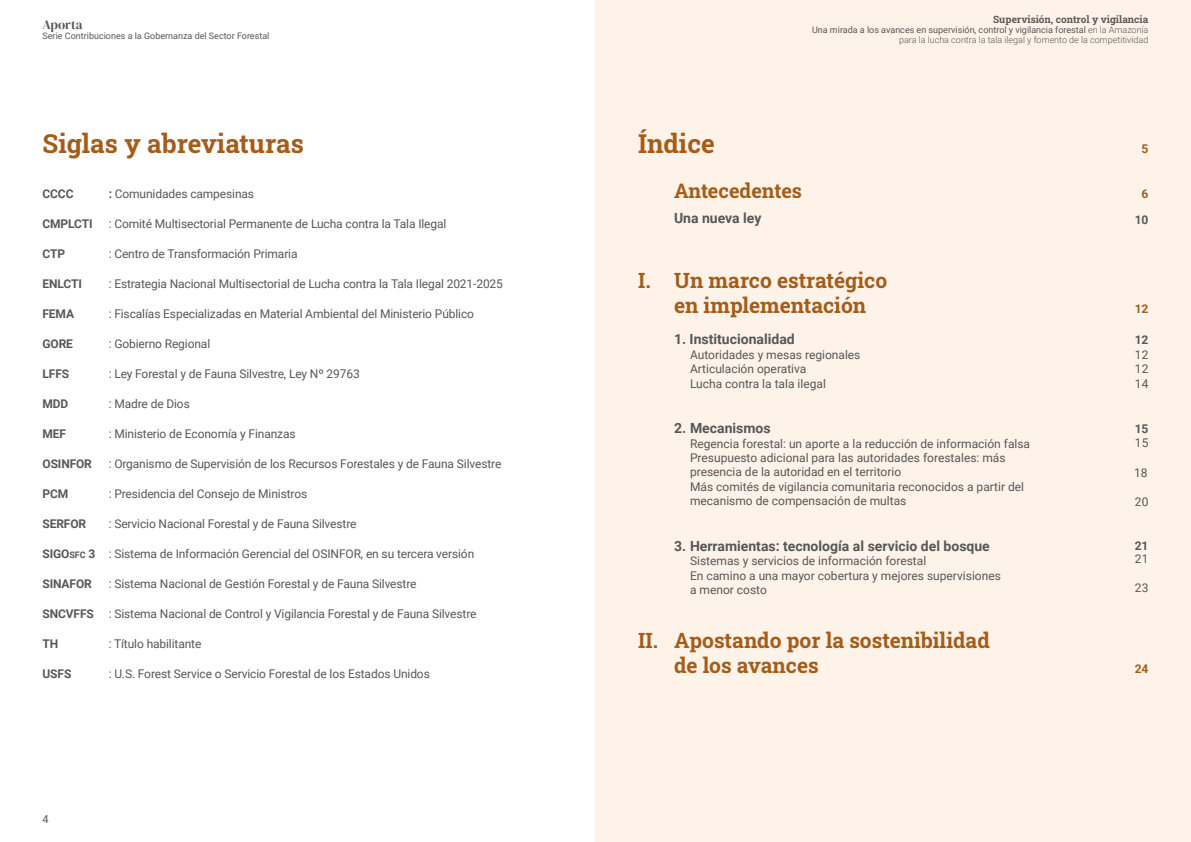
<style>
.page{position:relative;width:1191px;height:842px;background:#fff}
.page>*{position:absolute;margin:0;border:0;box-sizing:border-box;transform-origin:0 0}
.t1{font:700 26px "Roboto Slab";color:#a55c19}
.t2{font:700 21px/25.2px "Roboto Slab";color:#a55c19}
.t3{font:700 20px "Roboto Slab";color:#a55c19}
.t4{font:700 14px "Roboto";color:#575756}
.t5{font:13px "DM Serif Display";color:#575756}
.t6{font:12px/14.4px "Roboto";letter-spacing:-.01em;color:#575756}
.t7{font:700 12px "Roboto";letter-spacing:-.01em;color:#575756}
.t8{font:700 12px "Roboto";color:#a55c19}
.t9{font:11px "Roboto";color:#575756}
.t10{font:700 10px "Roboto Slab";color:#575756}
.t11{font:300 9px/10px "Roboto";color:#575756;text-align:right}
.t12{font:9px "Roboto";color:#575756}
.s1{font-size:9px}
.s2{font-weight:700}
.s3{font-weight:400}
</style>
<div class="page">
<div style="left:595px;top:0;width:596px;height:842px;background:#fdf3e9"></div>
<p class="t5" style="left:43px;top:17px;width:42px">Aporta</p>
<p class="t12" style="left:43px;top:29px;width:228px">Serie Contribuciones a la Gobernanza del Sector Forestal</p>
<h1 class="t1" style="left:43px;top:126px;width:263px">Siglas y abreviaturas</h1>
<p class="t7" style="left:43px;top:186px;width:33px">CCCC</p>
<p class="t7" style="left:43px;top:216px;width:52px">CMPLCTI</p>
<p class="t7" style="left:43px;top:246px;width:24px">CTP</p>
<p class="t7" style="left:43px;top:276px;width:41px">ENLCTI</p>
<p class="t7" style="left:43px;top:306px;width:33px">FEMA</p>
<p class="t7" style="left:43px;top:336px;width:32px">GORE</p>
<p class="t7" style="left:43px;top:366px;width:28px">LFFS</p>
<p class="t7" style="left:43px;top:396px;width:27px">MDD</p>
<p class="t7" style="left:43px;top:426px;width:25px">MEF</p>
<p class="t7" style="left:43px;top:456px;width:51px">OSINFOR</p>
<p class="t7" style="left:43px;top:486px;width:27px">PCM</p>
<p class="t7" style="left:43px;top:516px;width:45px">SERFOR</p>
<p class="t7" style="left:43px;top:546px;width:54px">SIGO<span class="s1">SFC</span> 3</p>
<p class="t7" style="left:43px;top:576px;width:51px">SINAFOR</p>
<p class="t7" style="left:43px;top:606px;width:53px">SNCVFFS</p>
<p class="t7" style="left:43px;top:636px;width:17px">TH</p>
<p class="t7" style="left:43px;top:666px;width:30px">USFS</p>
<p class="t6" style="left:109px;top:186px;width:147px"><span class="s2">:</span> Comunidades campesinas</p>
<p class="t6" style="left:109px;top:216px;width:339px">: Comité Multisectorial Permanente de Lucha contra la Tala Ilegal</p>
<p class="t6" style="left:109px;top:246px;width:190px">: Centro de Transformación Primaria</p>
<p class="t6" style="left:109px;top:276px;width:396px">: Estrategia Nacional Multisectorial de Lucha contra la Tala Ilegal 2021-2025</p>
<p class="t6" style="left:109px;top:306px;width:367px">: Fiscalías Especializadas en Material Ambiental del Ministerio Público</p>
<p class="t6" style="left:109px;top:336px;width:103px">: Gobierno Regional</p>
<p class="t6" style="left:109px;top:366px;width:253px">: Ley Forestal y de Fauna Silvestre, Ley Nº 29763</p>
<p class="t6" style="left:109px;top:396px;width:83px">: Madre de Dios</p>
<p class="t6" style="left:109px;top:426px;width:188px">: Ministerio de Economía y Finanzas</p>
<p class="t6" style="left:109px;top:456px;width:394px">: Organismo de Supervisión de los Recursos Forestales y de Fauna Silvestre</p>
<p class="t6" style="left:109px;top:486px;width:200px">: Presidencia del Consejo de Ministros</p>
<p class="t6" style="left:109px;top:516px;width:249px">: Servicio Nacional Forestal y de Fauna Silvestre</p>
<p class="t6" style="left:109px;top:546px;width:367px">: Sistema de Información Gerencial del OSINFOR, en su tercera versión</p>
<p class="t6" style="left:109px;top:576px;width:309px">: Sistema Nacional de Gestión Forestal y de Fauna Silvestre</p>
<p class="t6" style="left:109px;top:606px;width:369px">: Sistema Nacional de Control y Vigilancia Forestal y de Fauna Silvestre</p>
<p class="t6" style="left:109px;top:636px;width:94px">: Título habilitante</p>
<p class="t6" style="left:109px;top:666px;width:323px">: U.S. Forest Service o Servicio Forestal de los Estados Unidos</p>
<p class="t9" style="left:43px;top:811px;width:8px">4</p>
<p class="t10" style="left:993px;top:12px;width:157px">Supervisión, control y vigilancia</p>
<p class="t11" style="left:812px;top:24px;width:338px"><span class="s3">Una mirada a los avances en supervisión, control y vigilancia forestal</span> en la Amazonía para la lucha contra la tala ilegal y fomento de la competitividad</p>
<h1 class="t1" style="left:638px;top:126px;width:78px">Índice</h1>
<h3 class="t3" style="left:674px;top:177px;width:129px">Antecedentes</h3>
<p class="t4" style="left:674px;top:208px;width:89px">Una nueva ley</p>
<p class="t8" style="left:1141px;top:141px;width:8px">5</p>
<p class="t8" style="left:1141px;top:186px;width:8px">6</p>
<p class="t7" style="left:1134px;top:211px;width:15px">10</p>
<h2 class="t2" style="left:674px;top:267px;width:215px;text-indent:-36px">I. Un marco estratégico en implementación</h2>
<p class="t4" style="left:674px;top:330px;width:122px">1. Institucionalidad</p>
<p class="t6" style="left:690px;top:347px;width:172px">Autoridades y mesas regionales<br>Articulación operativa<br>Lucha contra la tala ilegal</p>
<p class="t4" style="left:674px;top:418px;width:98px">2. Mecanismos</p>
<p class="t6" style="left:690px;top:436px;width:342px">Regencia forestal: un aporte a la reducción de información falsa Presupuesto adicional para las autoridades forestales: más presencia de la autoridad en el territorio<br>Más comités de vigilancia comunitaria reconocidos a partir del mecanismo de compensación de multas</p>
<p class="t4" style="left:674px;top:536px;width:317px">3. Herramientas: tecnología al servicio del bosque</p>
<p class="t6" style="left:690px;top:553px;width:312px">Sistemas y servicios de información forestal<br>En camino a una mayor cobertura y mejores supervisiones a menor costo</p>
<h2 class="t2" style="left:674px;top:627px;width:317px;text-indent:-36px">II. Apostando por la sostenibilidad de los avances</h2>
<p class="t8" style="left:1134px;top:301px;width:15px">12</p>
<p class="t6" style="left:1135px;top:347px;width:15px">12</p>
<p class="t7" style="left:1134px;top:332px;width:15px">12</p>
<p class="t6" style="left:1135px;top:361px;width:15px">12<br>14</p>
<p class="t7" style="left:1134px;top:420px;width:15px">15</p>
<p class="t6" style="left:1135px;top:435px;width:15px">15</p>
<p class="t6" style="left:1134px;top:465px;width:15px">18</p>
<p class="t6" style="left:1135px;top:494px;width:15px">20</p>
<p class="t7" style="left:1134px;top:537px;width:15px">21</p>
<p class="t6" style="left:1135px;top:551px;width:15px">21</p>
<p class="t6" style="left:1135px;top:580px;width:15px">23</p>
<p class="t8" style="left:1134px;top:661px;width:15px">24</p>
</div>
